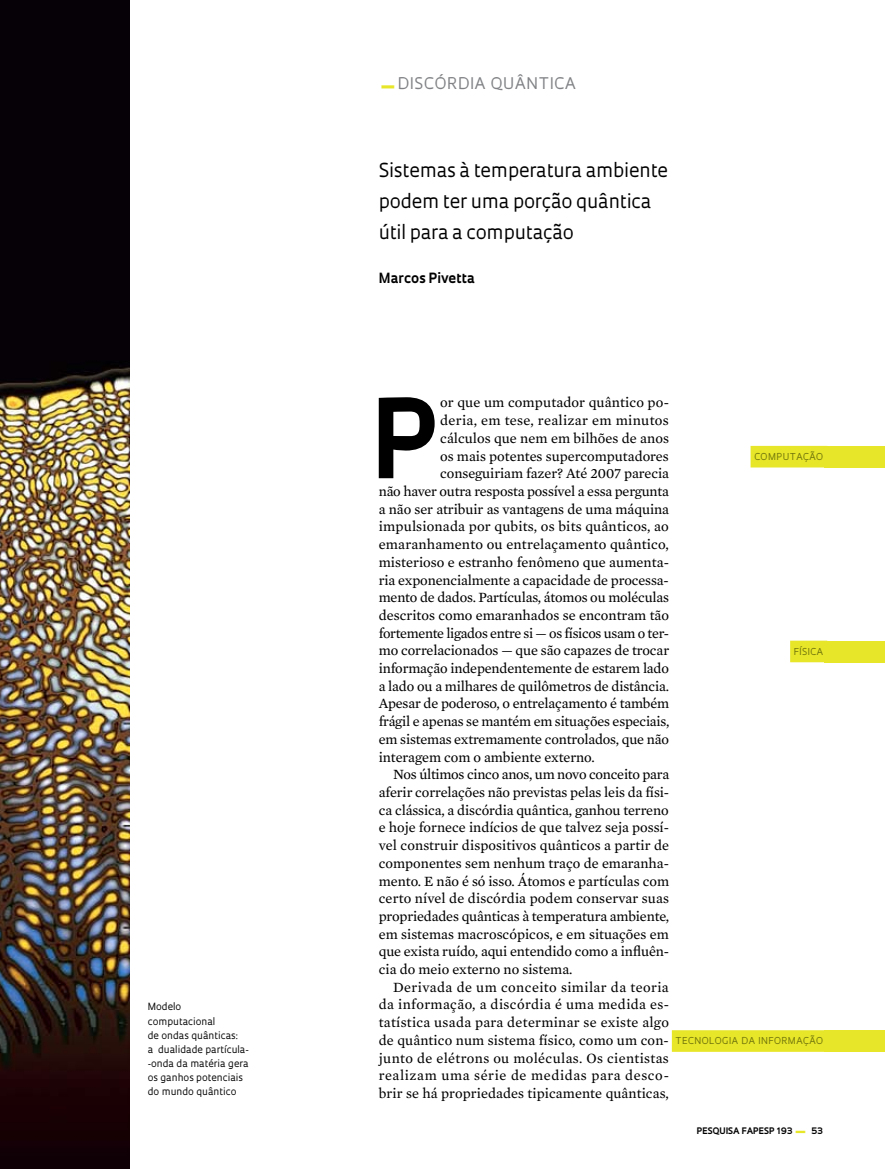
<style>
.page{position:relative;width:885px;height:1169px;background:#fff}
.page>*{position:absolute;margin:0;border:0;box-sizing:border-box;transform-origin:0 0}
.t1{font:700 106.65px "Fapesp";color:#000}
.t2{font:18.75px/30.9px "Fapesp";letter-spacing:-.01em;color:#000}
.t3{font:15.6px "Fapesp";letter-spacing:.05em;color:#808285}
.t4{font:14.4px "Mercury Text G2";color:#000}
.t5{font:14.4px "Mercury Text G2";letter-spacing:.025em;color:#000}
.t6{font:14.4px "Mercury Text G2";letter-spacing:.02em;color:#000}
.t7{font:14.4px "Mercury Text G2";letter-spacing:-.025em;color:#000}
.t8{font:14.4px "Mercury Text G2";letter-spacing:-.02em;color:#000}
.t9{font:14.4px "Mercury Text G2";letter-spacing:.03em;color:#000}
.t10{font:14.4px "Mercury Text G2";letter-spacing:.04em;color:#000}
.t11{font:700 13.65px "Fapesp";letter-spacing:.015em;color:#000}
.t12{font:9.75px/14.1px "Fapesp";color:#000}
.t13{font:9.3px "Fapesp";letter-spacing:.05em;color:#71750c}
.t14{font:700 8.7px "Fapesp";letter-spacing:.025em;color:#000}
.s1{font-weight:700;font-size:24px;color:#e7e629}
.s2{font-size:18px;color:#e7e629}
</style>
<div class="page">
<img style="left:0;top:0;width:129px;height:1168px">
<div style="left:824px;top:446px;width:61px;height:21px;background:#e7e629"></div>
<div style="left:824px;top:640px;width:61px;height:22px;background:#e7e629"></div>
<div style="left:824px;top:1030px;width:61px;height:21px;background:#e7e629"></div>
<div style="left:751px;top:446px;width:76px;height:21px;background:#e7e629"></div>
<div style="left:790px;top:640px;width:37px;height:22px;background:#e7e629"></div>
<div style="left:672px;top:1030px;width:155px;height:21px;background:#e7e629"></div>
<p class="t12" style="left:148px;top:999px;width:103px">Modelo computacional<br>de ondas quânticas:<br>a dualidade partícula--onda da matéria gera os ganhos potenciais do mundo quântico</p>
<p class="t3" style="left:381px;top:72px;width:156px"><span class="s1">_</span>discórdia quântica</p>
<h2 class="t2" style="left:379px;top:153px;width:291px">Sistemas à temperatura ambiente podem ter uma porção quântica útil para a computação</h2>
<p class="t11" style="left:379px;top:269px;width:98px">Marcos Pivetta</p>
<h1 class="t1" style="left:372px;top:366px;width:57px">P</h1>
<p class="t4" style="left:440px;top:392px;width:230px">or que um computador quântico po-</p>
<p class="t6" style="left:440px;top:410px;width:230px">deria, em tese, realizar em minutos</p>
<p class="t4" style="left:440px;top:427px;width:230px">cálculos que nem em bilhões de anos</p>
<p class="t4" style="left:440px;top:445px;width:230px">os mais potentes supercomputadores</p>
<p class="t4" style="left:440px;top:463px;width:230px">conseguiriam fazer? Até 2007 parecia</p>
<p class="t4" style="left:379px;top:481px;width:292px">não haver outra resposta possível a essa pergunta</p>
<p class="t4" style="left:379px;top:498px;width:292px">a não ser atribuir as vantagens de uma máquina</p>
<p class="t4" style="left:379px;top:516px;width:292px">impulsionada por qubits, os bits quânticos, ao</p>
<p class="t4" style="left:379px;top:534px;width:292px">emaranhamento ou entrelaçamento quântico,</p>
<p class="t4" style="left:379px;top:551px;width:292px">misterioso e estranho fenômeno que aumenta-</p>
<p class="t4" style="left:379px;top:569px;width:292px">ria exponencialmente a capacidade de processa-</p>
<p class="t4" style="left:379px;top:587px;width:292px">mento de dados. Partículas, átomos ou moléculas</p>
<p class="t4" style="left:379px;top:604px;width:292px">descritos como emaranhados se encontram tão</p>
<p class="t7" style="left:379px;top:622px;width:292px">fortemente ligados entre si — os físicos usam o ter-</p>
<p class="t4" style="left:379px;top:640px;width:292px">mo correlacionados — que são capazes de trocar</p>
<p class="t4" style="left:379px;top:658px;width:292px">informação independentemente de estarem lado</p>
<p class="t4" style="left:379px;top:675px;width:292px">a lado ou a milhares de quilômetros de distância.</p>
<p class="t4" style="left:379px;top:693px;width:292px">Apesar de poderoso, o entrelaçamento é também</p>
<p class="t4" style="left:379px;top:711px;width:292px">frágil e apenas se mantém em situações especiais,</p>
<p class="t4" style="left:379px;top:728px;width:292px">em sistemas extremamente controlados, que não</p>
<p class="t4" style="left:379px;top:746px;width:217px">interagem com o ambiente externo.</p>
<p class="t8" style="left:393px;top:764px;width:278px">Nos últimos cinco anos, um novo conceito para</p>
<p class="t4" style="left:379px;top:781px;width:292px">aferir correlações não previstas pelas leis da físi-</p>
<p class="t4" style="left:379px;top:799px;width:292px">ca clássica, a discórdia quântica, ganhou terreno</p>
<p class="t4" style="left:379px;top:817px;width:292px">e hoje fornece indícios de que talvez seja possí-</p>
<p class="t4" style="left:379px;top:835px;width:292px">vel construir dispositivos quânticos a partir de</p>
<p class="t4" style="left:379px;top:852px;width:292px">componentes sem nenhum traço de emaranha-</p>
<p class="t4" style="left:379px;top:870px;width:292px">mento. E não é só isso. Átomos e partículas com</p>
<p class="t4" style="left:379px;top:888px;width:292px">certo nível de discórdia podem conservar suas</p>
<p class="t4" style="left:379px;top:905px;width:292px">propriedades quânticas à temperatura ambiente,</p>
<p class="t4" style="left:379px;top:923px;width:292px">em sistemas macroscópicos, e em situações em</p>
<p class="t4" style="left:379px;top:941px;width:292px">que exista ruído, aqui entendido como a influên-</p>
<p class="t4" style="left:379px;top:958px;width:195px">cia do meio externo no sistema.</p>
<p class="t9" style="left:393px;top:976px;width:277px">Derivada de um conceito similar da teoria</p>
<p class="t5" style="left:379px;top:994px;width:292px">da informação, a discórdia é uma medida es-</p>
<p class="t6" style="left:379px;top:1012px;width:292px">tatística usada para determinar se existe algo</p>
<p class="t4" style="left:379px;top:1029px;width:292px">de quântico num sistema físico, como um con-</p>
<p class="t5" style="left:379px;top:1047px;width:292px">junto de elétrons ou moléculas. Os cientistas</p>
<p class="t10" style="left:379px;top:1065px;width:292px">realizam uma série de medidas para desco-</p>
<p class="t4" style="left:379px;top:1082px;width:292px">brir se há propriedades tipicamente quânticas,</p>
<p class="t13" style="left:754px;top:450px;width:69px">computação</p>
<p class="t13" style="left:794px;top:644px;width:15px">Física</p>
<p class="t13" style="left:676px;top:1034px;width:8px">tecnolo</p>
<p class="t13" style="left:722px;top:1034px;width:43px">gia da infor</p>
<p class="t13" style="left:788px;top:1034px;width:35px">mação</p>
<p class="t14" style="left:697px;top:1124px;width:128px">pESQUISA FAPESP 193 <span class="s2">_</span> 53</p>
</div>
